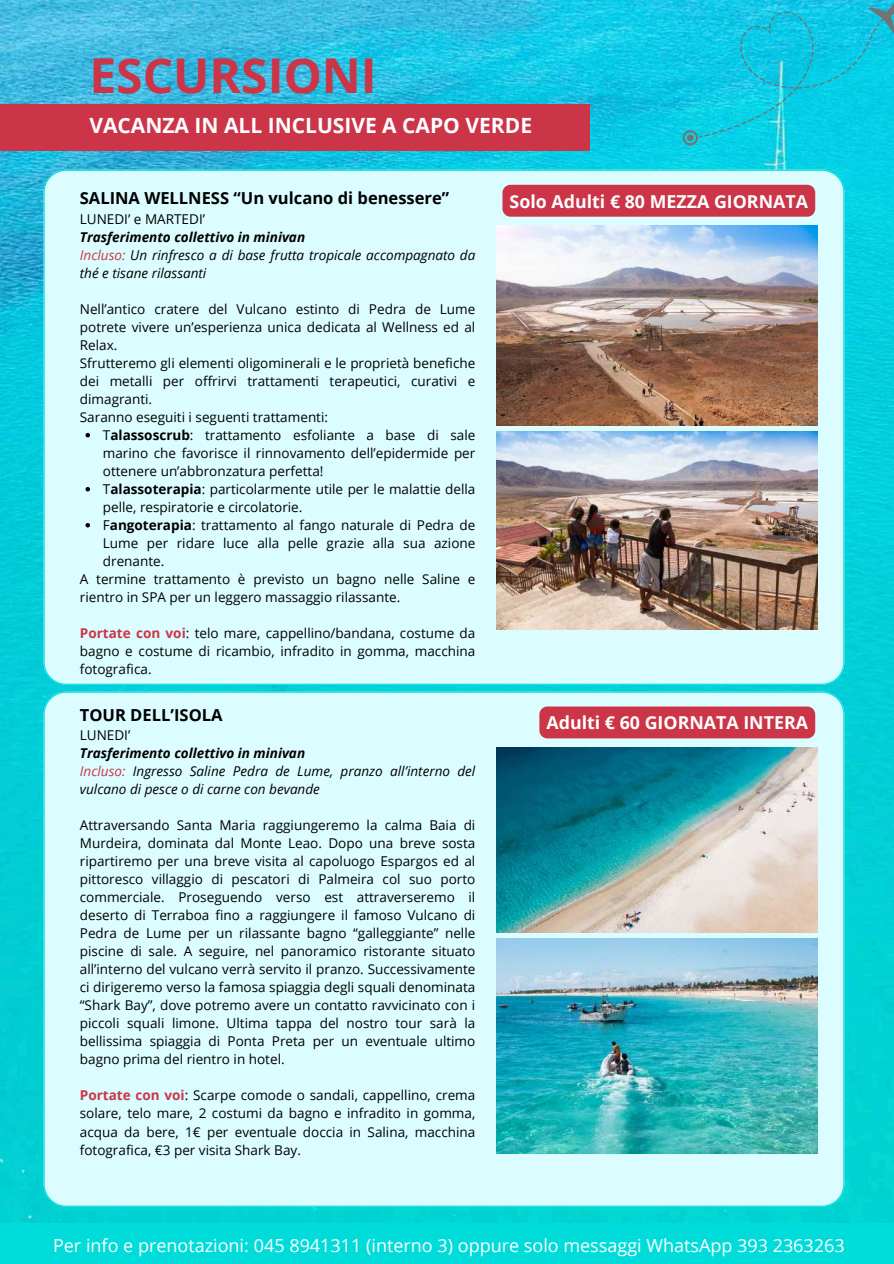
<style>
.page{position:relative;width:894px;height:1264px;background:#fff}
.page>*{position:absolute;margin:0;border:0;box-sizing:border-box;transform-origin:0 0}
.t1{font:700 48px "Open Sans";color:#cb3547}
.t2{font:700 21px "Open Sans";color:#fff}
.t3{font:18px "Open Sans";color:#fff}
.t4{font:700 17.85px "Open Sans";color:#fff}
.t5{font:700 16.5px "Open Sans";color:#000}
.t6{font:13.5px/18px "Open Sans";color:#000;text-align:justify}
.t7{font:italic 13.5px/18px "Open Sans";color:#000}
.s1{font-weight:700}
.s2{color:#cb3547}
.s3{font-weight:700;color:#cb3547}
</style>
<div class="page">
<img style="left:0;top:0;width:893px;height:1222px">
<svg style="left:682px;top:0;width:211px;height:145px;background:#0fc9e4"></svg>
<div style="left:43px;top:170px;width:800px;height:515px;background:#dcfdff"></div>
<img style="left:496px;top:431px;width:320px;height:198px">
<div style="left:43px;top:691px;width:800px;height:515px;background:#dcfdff"></div>
<img style="left:496px;top:747px;width:320px;height:185px">
<img style="left:496px;top:938px;width:320px;height:215px">
<img style="left:496px;top:226px;width:320px;height:199px">
<div style="left:0;top:104px;width:590px;height:46px;background:#cb3547"></div>
<svg style="left:85px;top:433px;width:5px;height:4px"></svg>
<svg style="left:85px;top:487px;width:5px;height:4px"></svg>
<svg style="left:85px;top:523px;width:5px;height:4px"></svg>
<div style="left:502px;top:185px;width:313px;height:32px;background:#cb3547"></div>
<div style="left:539px;top:706px;width:276px;height:32px;background:#cb3547"></div>
<div style="left:0;top:1222px;width:893px;height:41px;background:#00dcda"></div>
<h1 class="t1" style="left:89px;top:41px;width:289px">ESCURSIONI</h1>
<h2 class="t2" style="left:89px;top:111px;width:444px">VACANZA IN ALL INCLUSIVE A CAPO VERDE</h2>
<p class="t5" style="left:80px;top:187px;width:371px">SALINA WELLNESS “Un vulcano di benessere”</p>
<p class="t6" style="left:80px;top:209px;width:127px">LUNEDI’ e MARTEDI’</p>
<p class="t7" style="left:80px;top:227px;width:397px"><span class="s1">Trasferimento collettivo in minivan<br></span><span class="s2">Incluso:</span> Un rinfresco a di base frutta tropicale accompagnato da thé e tisane rilassanti</p>
<p class="t6" style="left:80px;top:299px;width:397px;text-align:left">Nell’antico cratere del Vulcano estinto di Pedra de Lume potrete vivere un’esperienza unica dedicata al Wellness ed al Relax.<br>Sfrutteremo gli elementi oligominerali e le proprietà benefiche dei metalli per offrirvi trattamenti terapeutici, curativi e dimagranti.<br>Saranno eseguiti i seguenti trattamenti:</p>
<p class="t6" style="left:103px;top:425px;width:374px">T<span class="s1">alassoscrub</span>: trattamento esfoliante a base di sale</p>
<p class="t6" style="left:103px;top:443px;width:374px">marino che favorisce il rinnovamento dell’epidermide per</p>
<p class="t6" style="left:103px;top:461px;width:222px">ottenere un’abbronzatura perfetta!</p>
<p class="t6" style="left:103px;top:479px;width:374px">T<span class="s1">alassoterapia</span>: particolarmente utile per le malattie della</p>
<p class="t6" style="left:103px;top:497px;width:201px">pelle, respiratorie e circolatorie.</p>
<p class="t6" style="left:103px;top:515px;width:374px">F<span class="s1">angoterapia</span>: trattamento al fango naturale di Pedra de</p>
<p class="t6" style="left:103px;top:533px;width:374px">Lume per ridare luce alla pelle grazie alla sua azione</p>
<p class="t6" style="left:103px;top:551px;width:63px">drenante.</p>
<p class="t6" style="left:80px;top:569px;width:397px">A termine trattamento è previsto un bagno nelle Saline e</p>
<p class="t6" style="left:80px;top:587px;width:322px">rientro in SPA per un leggero massaggio rilassante.</p>
<p class="t6" style="left:80px;top:623px;width:397px"><span class="s3">Portate con voi</span>: telo mare, cappellino/bandana, costume da bagno e costume di ricambio, infradito in gomma, macchina fotografica.</p>
<p class="t5" style="left:80px;top:703px;width:144px">TOUR DELL’ISOLA</p>
<p class="t6" style="left:80px;top:726px;width:52px">LUNEDI’</p>
<p class="t7" style="left:80px;top:744px;width:397px"><span class="s1">Trasferimento collettivo in minivan<br></span><span class="s2">Incluso:</span> Ingresso Saline Pedra de Lume, pranzo all’interno del vulcano di pesce o di carne con bevande</p>
<p class="t6" style="left:80px;top:816px;width:397px">Attraversando Santa Maria raggiungeremo la calma Baia di Murdeira, dominata dal Monte Leao. Dopo una breve sosta ripartiremo per una breve visita al capoluogo Espargos ed al pittoresco villaggio di pescatori di Palmeira col suo porto commerciale. Proseguendo verso est attraverseremo il deserto di Terraboa fino a raggiungere il famoso Vulcano di Pedra de Lume per un rilassante bagno “galleggiante” nelle piscine di sale. A seguire, nel panoramico ristorante situato all’interno del vulcano verrà servito il pranzo. Successivamente ci dirigeremo verso la famosa spiaggia degli squali denominata “Shark Bay”, dove potremo avere un contatto ravvicinato con i piccoli squali limone. Ultima tappa del nostro tour sarà la bellissima spiaggia di Ponta Preta per un eventuale ultimo bagno prima del rientro in hotel.</p>
<p class="t6" style="left:80px;top:1086px;width:397px"><span class="s3">Portate con voi</span>: Scarpe comode o sandali, cappellino, crema solare, telo mare, 2 costumi da bagno e infradito in gomma, acqua da bere, 1€ per eventuale doccia in Salina, macchina fotografica, €3 per visita Shark Bay.</p>
<h3 class="t4" style="left:509px;top:188px;width:300px">Solo Adulti € 80 MEZZA GIORNATA</h3>
<h3 class="t4" style="left:546px;top:710px;width:263px">Adulti € 60 GIORNATA INTERA</h3>
<h3 class="t3" style="left:53px;top:1232px;width:793px">Per info e prenotazioni: 045 8941311 (interno 3) oppure solo messaggi WhatsApp 393 2363263</h3>
</div>
